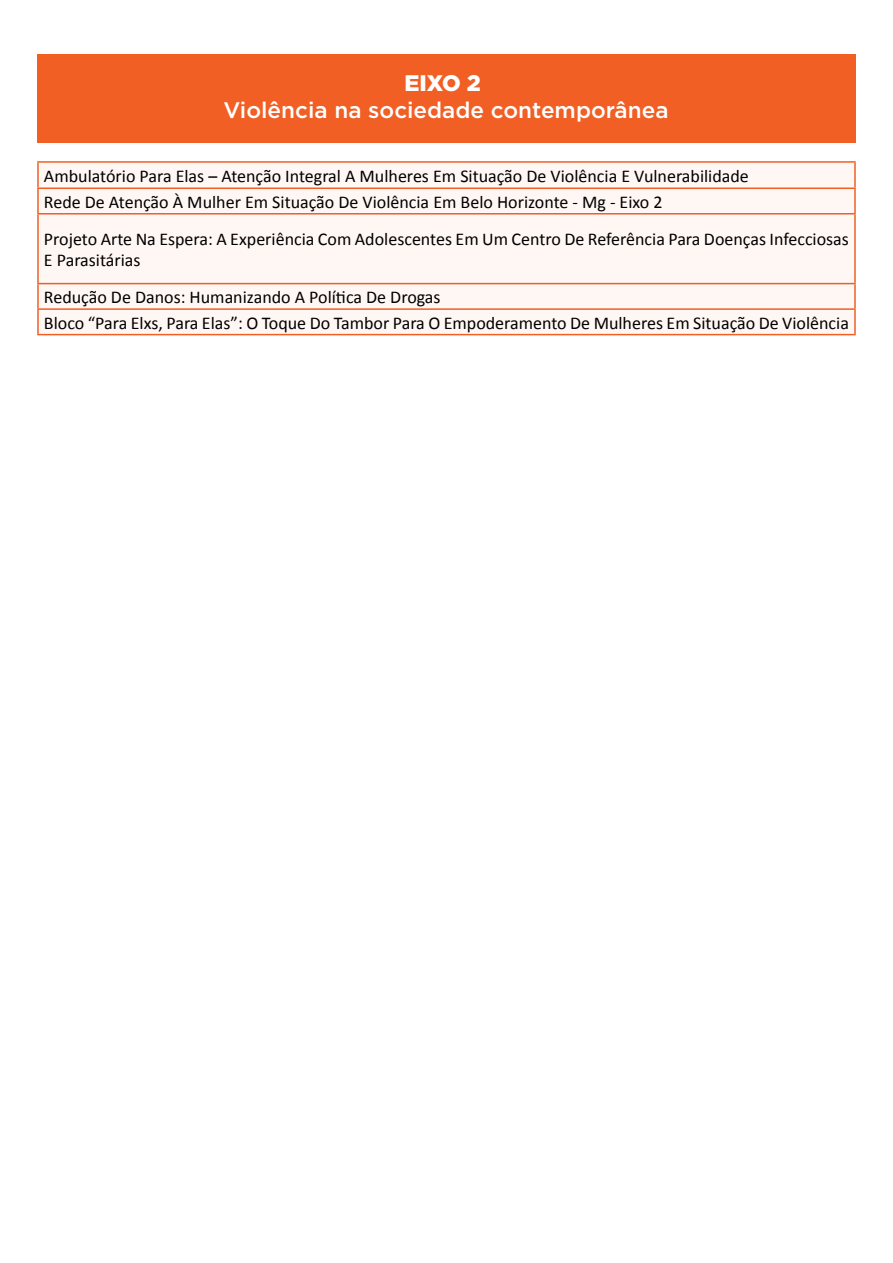
<style>
.page{position:relative;width:893px;height:1263px;background:#fff}
.page>*{position:absolute;margin:0;border:0;box-sizing:border-box;transform-origin:0 0}
.t1{font:500 22.5px "Gotham";color:#fff}
.t2{font:900 22.5px "Gotham";color:#fff}
.t3{font:18px/26px "Calibri";color:#000}
</style>
<div class="page">
<div style="left:37px;top:54px;width:819px;height:88px;background:#f15f24"></div>
<div style="left:39px;top:163px;width:815px;height:171px;background:#fff7f3"></div>
<hr style="left:37px;top:161px;width:819px;height:2px;background:#f15f24">
<hr style="left:37px;top:163px;width:2px;height:24px;background:#f15f24">
<hr style="left:854px;top:163px;width:2px;height:24px;background:#f15f24">
<hr style="left:854px;top:214px;width:2px;height:69px;background:#f15f24">
<hr style="left:37px;top:283px;width:819px;height:1px;background:#f15f24">
<hr style="left:37px;top:308px;width:819px;height:2px;background:#f15f24">
<hr style="left:37px;top:310px;width:2px;height:24px;background:#f15f24">
<hr style="left:37px;top:334px;width:819px;height:1px;background:#f15f24">
<hr style="left:37px;top:284px;width:2px;height:24px;background:#f15f24">
<hr style="left:37px;top:214px;width:2px;height:69px;background:#f15f24">
<hr style="left:37px;top:187px;width:819px;height:2px;background:#f15f24">
<hr style="left:37px;top:189px;width:2px;height:24px;background:#f15f24">
<hr style="left:854px;top:189px;width:2px;height:24px;background:#f15f24">
<hr style="left:37px;top:213px;width:819px;height:1px;background:#f15f24">
<hr style="left:854px;top:284px;width:2px;height:24px;background:#f15f24">
<hr style="left:854px;top:310px;width:2px;height:24px;background:#f15f24">
<p class="t2" style="left:404px;top:68px;width:78px">EIXO 2</p>
<p class="t1" style="left:224px;top:96px;width:447px">Violência na sociedade contemporânea</p>
<p class="t3" style="left:44px;top:163px;width:706px">Ambulatório Para Elas – Atenção Integral A Mulheres Em Situação De Violência E Vulnerabilidade<br>Rede De Atenção À Mulher Em Situação De Violência Em Belo Horizonte - Mg - Eixo 2</p>
<p class="t3" style="left:44px;top:228px;width:806px;line-height:21.6px">Projeto Arte Na Espera: A Experiência Com Adolescentes Em Um Centro De Referência Para Doenças Infecciosas<br>E Parasitárias</p>
<p class="t3" style="left:44px;top:284px;width:806px;line-height:25.5px">Redução De Danos: Humanizando A Política De Drogas<br>Bloco “Para Elxs, Para Elas”: O Toque Do Tambor Para O Empoderamento De Mulheres Em Situação De Violência</p>
</div>
